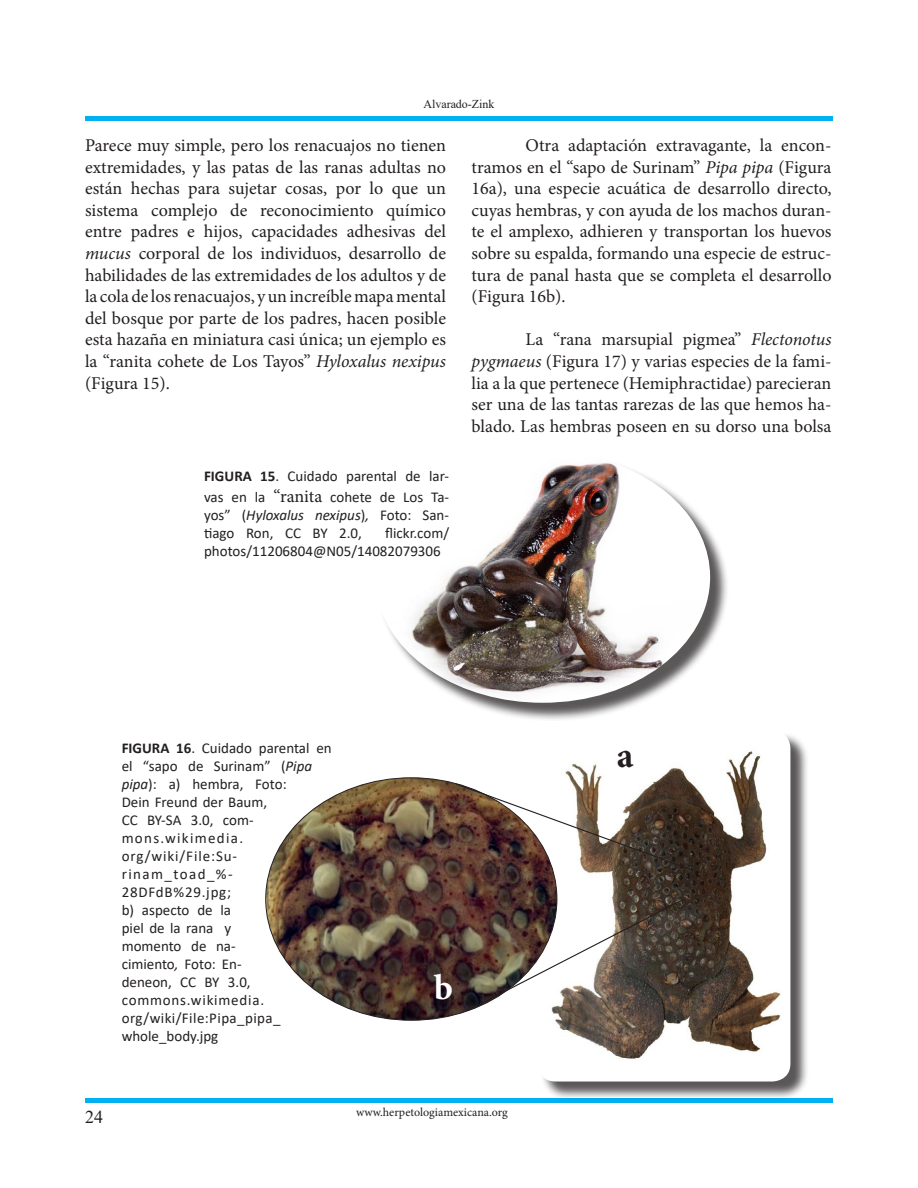
<style>
.page{position:relative;width:918px;height:1188px;background:#fff}
.page>*{position:absolute;margin:0;border:0;box-sizing:border-box;transform-origin:0 0}
.t1{font:700 36px "Minion Pro";color:#231f20}
.t2{font:700 36px "Minion Pro";color:#fff}
.t3{font:18px/21.6px "Minion Pro";color:#231f20;text-align:justify}
.t4{font:18px "Times New Roman";color:#231f20}
.t5{font:15px/18px "Calibri";color:#231f20}
.t6{font:12px "Minion Pro";color:#231f20}
.t7{font:12px "Times New Roman";color:#231f20}
.s1{font-style:italic}
.s2{font-weight:700}
.s3{font-family:"Minion Pro";font-size:18px}
</style>
<div class="page">
<div style="left:85px;top:1098px;width:748px;height:5px;background:#00b0f0"></div>
<div style="left:85px;top:116px;width:748px;height:5px;background:#00b0f0"></div>
<div style="left:540px;top:733px;width:269px;height:367px;background:#231f20;opacity:.75"></div>
<img style="left:540px;top:733px;width:250px;height:349px">
<div style="left:379px;top:458px;width:350px;height:263px;background:#231f20;opacity:.75"></div>
<img style="left:379px;top:458px;width:331px;height:245px">
<img style="left:266px;top:778px;width:291px;height:242px">
<svg style="left:455px;top:783px;width:237px;height:88px"></svg>
<svg style="left:465px;top:898px;width:220px;height:114px"></svg>
<p class="t7" style="left:423px;top:96px;width:73px">Alvarado-Zink</p>
<p class="t3" style="left:85px;top:135px;width:363px">Parece muy simple, pero los renacuajos no tienen extremidades, y las patas de las ranas adultas no están hechas para sujetar cosas, por lo que un sistema complejo de reconocimiento químico entre padres e hijos, capacidades adhesivas del <span class="s1">mucus</span> corporal de los individuos, desarrollo de habilidades de las extremidades de los adultos y de la cola de los renacuajos, y un increíble mapa mental del bosque por parte de los padres, hacen posible esta hazaña en miniatura casi única; un ejemplo es la “ranita cohete de Los Tayos” <span class="s1">Hyloxalus nexipus </span>(Figura 15).</p>
<p class="t3" style="left:472px;top:135px;width:362px;text-indent:54px">Otra adaptación extravagante, la encon&shy;tramos en el “sapo de Surinam” <span class="s1">Pipa pipa</span> (Figura 16a), una especie acuática de desarrollo directo, cuyas hembras, y con ayuda de los machos duran&shy;te el amplexo, adhieren y transportan los huevos sobre su espalda, formando una especie de estruc&shy;tura de panal hasta que se completa el desarrollo (Figura 16b).</p>
<p class="t3" style="left:472px;top:329px;width:362px;text-indent:54px">La “rana marsupial pigmea” <span class="s1">Flectonotus pygmaeus</span> (Figura 17) y varias especies de la fami&shy;lia a la que pertenece (Hemiphractidae) parecieran ser una de las tantas rarezas de las que hemos ha&shy;blado. Las hembras poseen en su dorso una bolsa</p>
<p class="t5" style="left:204px;top:465px;width:247px;line-height:21.6px"><span class="s2">FIGURA 15</span>. Cuidado parental de lar&shy;vas en la <span class="s3">“ranita</span> cohete de Los Ta-</p>
<p class="t5" style="left:204px;top:506px;width:247px">yos” (<span class="s1">Hyloxalus nexipus</span>)<span class="s1">,</span> Foto: San&shy;tiago Ron, CC BY 2.0,</p>
<p class="t5" style="left:204px;top:524px;width:247px;text-indent:181px">flickr.com/ photos/11206804@N05/14082079306</p>
<p class="t5" style="left:122px;top:739px;width:212px"><span class="s2">FIGURA 16</span>. Cuidado parental en el “sapo de Surinam” (<span class="s1">Pipa pipa</span>): a) hembra, Foto:<br>Dein Freund der Baum,<br>CC BY-SA 3.0, com&shy;mons.wikimedia. org/wiki/File:Su&shy;rinam_toad_%-<br>28DFdB%29.jpg;<br>b) aspecto de la<br>piel de la rana y<br>momento de na-<br>cimiento<span class="s1">,</span> Foto: En-<br>deneon, CC BY 3.0, commons.wikimedia. org/wiki/File:Pipa_pipa_ whole_body.jpg</p>
<p class="t1" style="left:617px;top:730px;width:18px">a</p>
<p class="t2" style="left:434px;top:962px;width:21px">b</p>
<p class="t4" style="left:85px;top:1104px;width:19px">24</p>
<p class="t6" style="left:356px;top:1104px;width:153px">www.herpetologiamexicana.org</p>
</div>
